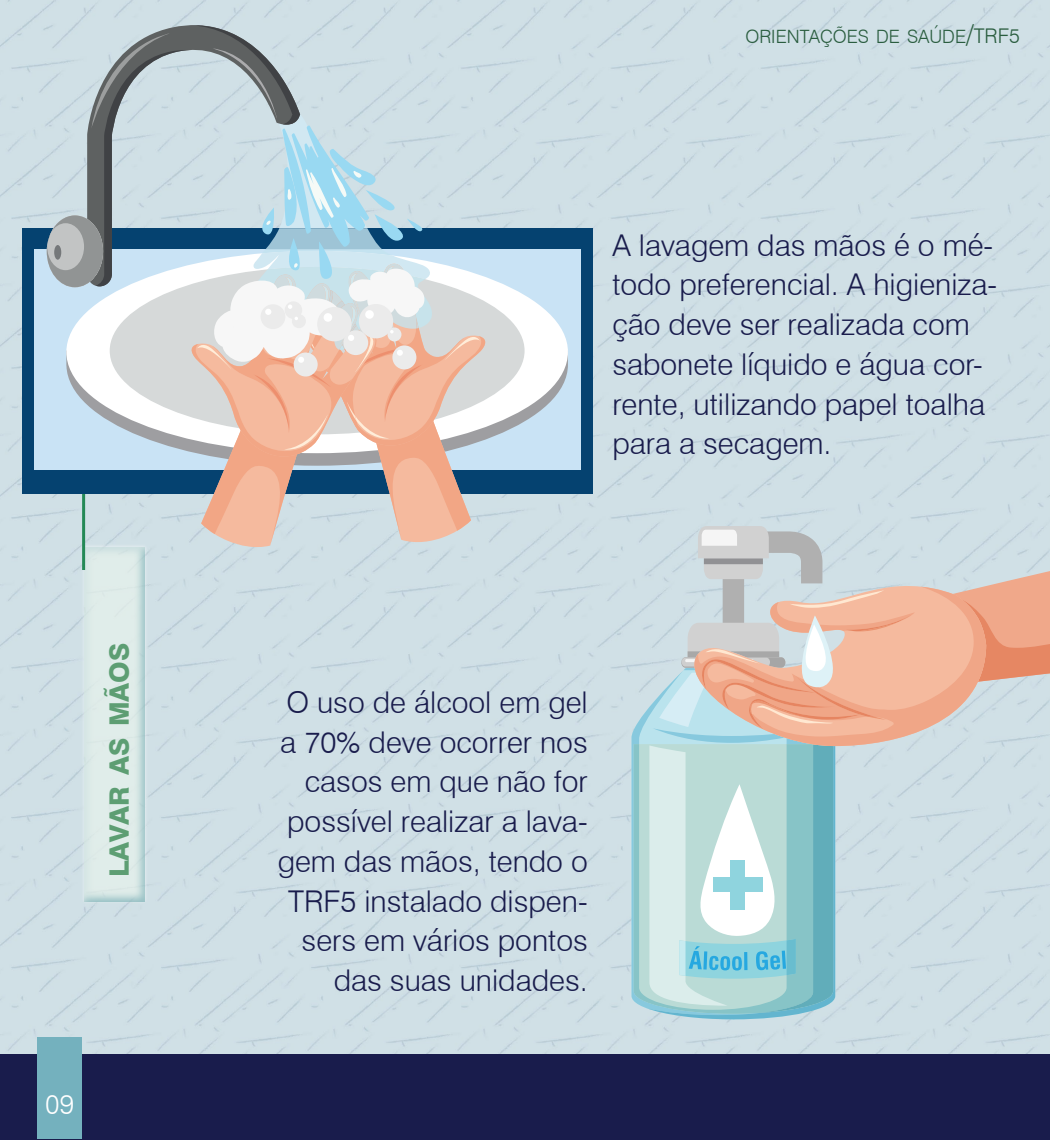
<style>
.page{position:relative;width:1050px;height:1140px;background:#fff}
.page>*{position:absolute;margin:0;border:0;box-sizing:border-box;transform-origin:0 0}
.t1{font:300 30px/39.8px "Swiss 721 BT";color:#191c4c}
.t2{font:800 26.78px "Swiss 721 BT";color:#5d9e73}
.t3{font:300 26.25px "Zurich BT";color:#fff}
.t4{font:300 18.38px "Swiss 721 BT";color:#2a5d3f}
.s1{font-size:26.25px}
.s2{font-size:20.25px}
</style>
<div class="page">
<div style="left:0;top:0;width:1050px;height:1055px;background:#d0e0e6"></div>
<div style="left:0;top:1055px;width:1050px;height:85px;background:#191c4c"></div>
<div style="left:38px;top:1037px;width:44px;height:102px;background:#74b1be"></div>
<div style="left:78px;top:542px;width:75px;height:360px;background:#5ca1ae;opacity:.75"></div>
<hr style="left:82px;top:471px;width:3px;height:99px;background:#248956">
<div style="left:23px;top:228px;width:570px;height:266px;background:#054270"></div>
<div style="left:34px;top:250px;width:547px;height:220px;background:#c9e3f5"></div>
<svg style="left:493px;top:280px;width:75px;height:157px"></svg>
<div style="left:66px;top:251px;width:502px;height:202px;background:#fff;border-radius:50%"></div>
<div style="left:110px;top:267px;width:415px;height:167px;background:#d6d9d9;border-radius:50%"></div>
<div style="left:87px;top:13px;width:213px;height:12px;background:#d0e0e6"></div>
<svg style="left:47px;top:25px;width:446px;height:524px"></svg>
<svg style="left:632px;top:668px;width:14px;height:351px;background:#b0d6e1"></svg>
<svg style="left:634px;top:744px;width:12px;height:270px;background:#a4d1d0"></svg>
<svg style="left:649px;top:526px;width:401px;height:494px;background:#cbd2d1"></svg>
<p class="t2" style="left:103px;top:877px;width:236px;rotate:-90deg">lavar as mãos</p>
<p class="t3" style="left:45px;top:1088px;width:31px">09</p>
<p class="t4" style="left:746px;top:26px;width:276px">ORIENTAÇÕES DE SAÚDE<span class="s1">/</span><span class="s2">TRF5</span></p>
<p class="t1" style="left:612px;top:225px;width:387px">A lavagem das mãos é o mé&shy;todo preferencial. A higieniza&shy;ção deve ser realizada com sabonete líquido e água cor&shy;rente, utilizando papel toalha para a secagem.</p>
<p class="t1" style="left:278px;top:682px;width:312px;text-align:right">O uso de álcool em gel a 70% deve ocorrer nos casos em que não for possível realizar a lava&shy;gem das mãos, tendo o<br>TRF5 instalado dispen&shy;sers em vários pontos das suas unidades.</p>
</div>
